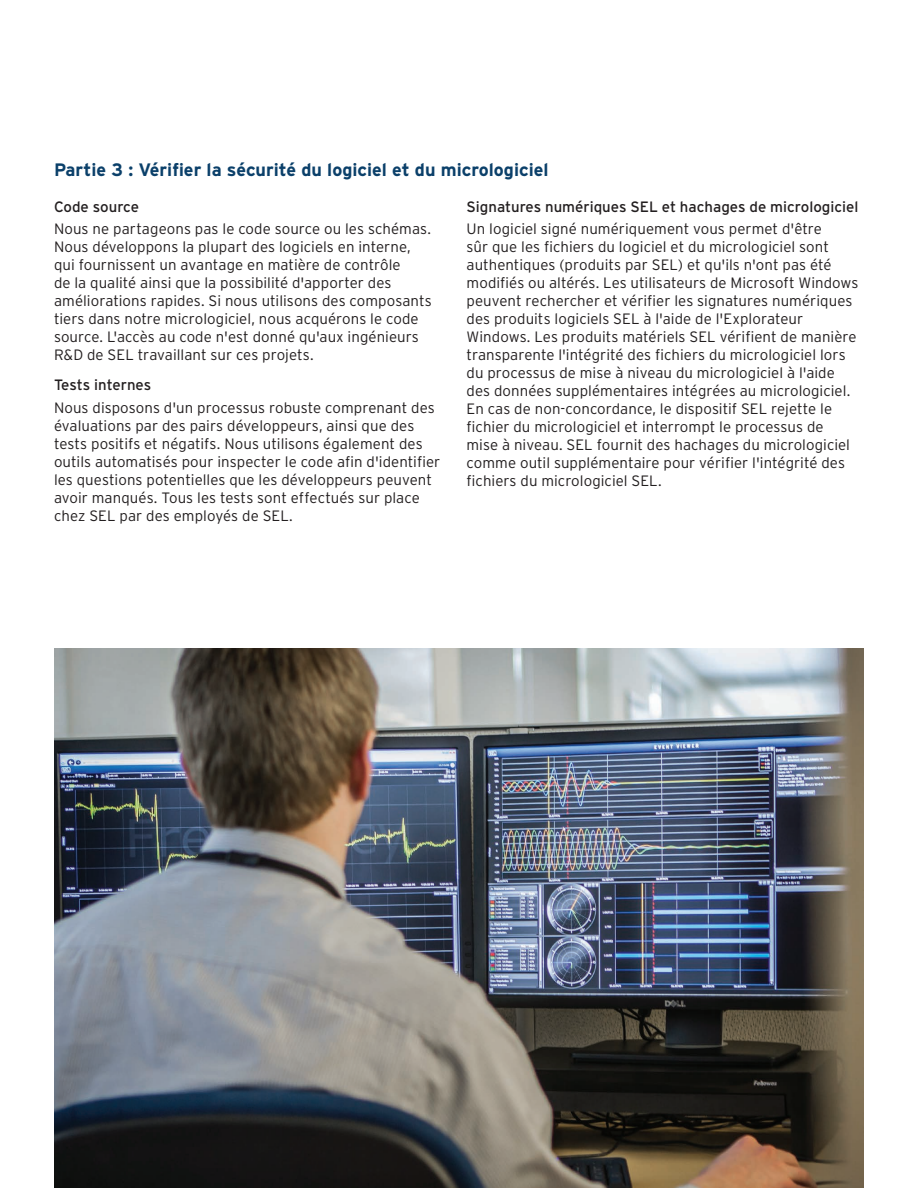
<style>
.page{position:relative;width:918px;height:1188px;background:#fff}
.page>*{position:absolute;margin:0;border:0;box-sizing:border-box;transform-origin:0 0}
.t1{font:700 18px "Interstate Poly";color:#0b406a}
.t2{font:300 15px/18px "Interstate Poly";letter-spacing:.005em;color:#231f20}
.t3{font:15px "Interstate Poly";color:#231f20}
</style>
<div class="page">
<img style="left:54px;top:648px;width:810px;height:540px">
<p class="t1" style="left:54px;top:157px;width:496px">Partie 3 : Vérifier la sécurité du logiciel et du micrologiciel</p>
<p class="t3" style="left:54px;top:196px;width:87px">Code source</p>
<p class="t2" style="left:54px;top:219px;width:379px">Nous ne partageons pas le code source ou les schémas.<br>Nous développons la plupart des logiciels en interne, qui fournissent un avantage en matière de contrôle<br>de la qualité ainsi que la possibilité d'apporter des améliorations rapides. Si nous utilisons des composants tiers dans notre micrologiciel, nous acquérons le code source. L'accès au code n'est donné qu'aux ingénieurs R&amp;D de SEL travaillant sur ces projets.</p>
<p class="t3" style="left:54px;top:374px;width:99px">Tests internes</p>
<p class="t2" style="left:54px;top:398px;width:388px">Nous disposons d'un processus robuste comprenant des évaluations par des pairs développeurs, ainsi que des tests positifs et négatifs. Nous utilisons également des outils automatisés pour inspecter le code afin d'identifier les questions potentielles que les développeurs peuvent avoir manqués. Tous les tests sont effectués sur place chez SEL par des employés de SEL.</p>
<p class="t3" style="left:467px;top:196px;width:394px">Signatures numériques SEL et hachages de micrologiciel</p>
<p class="t2" style="left:467px;top:219px;width:394px">Un logiciel signé numériquement vous permet d'être<br>sûr que les fichiers du logiciel et du micrologiciel sont authentiques (produits par SEL) et qu'ils n'ont pas été modifiés ou altérés. Les utilisateurs de Microsoft Windows peuvent rechercher et vérifier les signatures numériques des produits logiciels SEL à l'aide de l'Explorateur Windows. Les produits matériels SEL vérifient de manière transparente l'intégrité des fichiers du micrologiciel lors du processus de mise à niveau du micrologiciel à l'aide des données supplémentaires intégrées au micrologiciel.<br>En cas de non-concordance, le dispositif SEL rejette le fichier du micrologiciel et interrompt le processus de mise à niveau. SEL fournit des hachages du micrologiciel comme outil supplémentaire pour vérifier l'intégrité des fichiers du micrologiciel SEL.</p>
</div>
